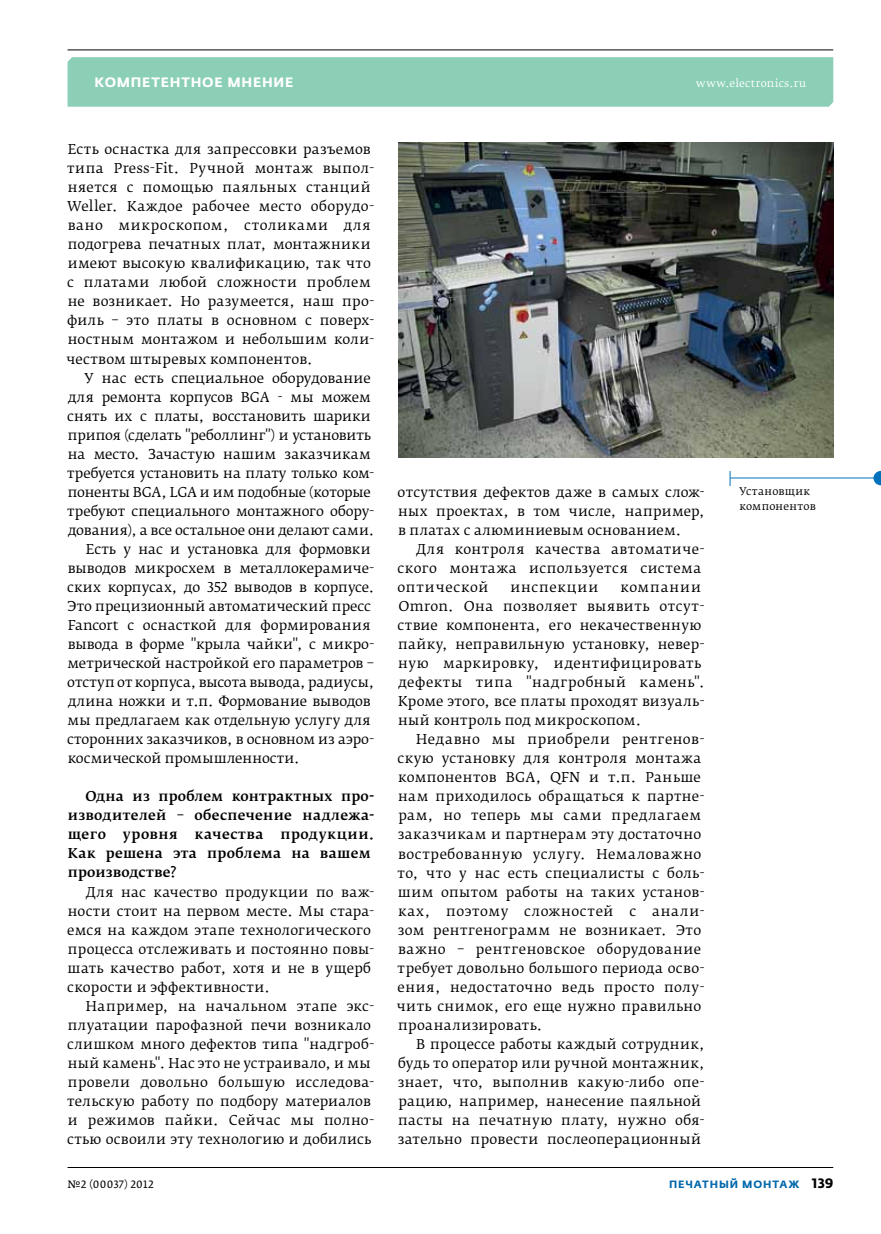
<style>
.page{position:relative;width:881px;height:1234px;background:#fff}
.page>*{position:absolute;margin:0;border:0;box-sizing:border-box;transform-origin:0 0}
.t1{font:13.5px/19px "Fedra Serif B Pro";letter-spacing:.015em;color:#000}
.t2{font:13.5px "Fedra Serif B Pro";letter-spacing:-.01em;color:#000}
.t3{font:13.5px "Fedra Serif B Pro";letter-spacing:-.005em;color:#000}
.t4{font:500 13.5px/19px "Fedra Serif B Pro";letter-spacing:.02em;color:#000}
.t5{font:13.5px/19px "Fedra Serif B Pro";letter-spacing:.035em;color:#000}
.t6{font:13.5px "Fedra Serif B Pro";letter-spacing:-.015em;color:#000}
.t7{font:700 13.5px "Fedra Sans Alt Pro";letter-spacing:.055em;color:#fff}
.t8{font:13.5px "Fedra Serif B Pro";letter-spacing:.055em;color:#000}
.t9{font:10.5px/15px "Fedra Serif B Pro";letter-spacing:.02em;color:#000}
.t10{font:10.5px "Fedra Serif B Pro";letter-spacing:.03em;color:#fff}
.t11{font:700 10.5px "Fedra Sans Alt Pro";letter-spacing:.085em;color:#0068ac}
.t12{font:10.5px "Fedra Serif A Pro";letter-spacing:.03em;color:#000}
.s1{font-family:"Fedra Sans Pro";font-size:13.5px;color:#000}
</style>
<div class="page">
<div style="left:67px;top:57px;width:765px;height:50px;background:#8ccfb7"></div>
<hr style="left:67px;top:49px;width:765px;height:1px;background:#000">
<hr style="left:68px;top:1166px;width:764px;height:1px;background:#000">
<img style="left:398px;top:142px;width:434px;height:315px">
<svg style="left:873px;top:471px;width:7px;height:15px"></svg>
<svg style="left:729px;top:471px;width:1px;height:15px"></svg>
<hr style="left:730px;top:477px;width:144px;height:1px;background:#0072bc">
<p class="t7" style="left:95px;top:74px;width:200px">Компетентное мнение</p>
<p class="t10" style="left:696px;top:77px;width:111px">www.electronics.ru</p>
<p class="t1" style="left:66px;top:140px;width:309px">Есть оснастка для запрессовки разъемов типа Press-Fit. Ручной монтаж выпол&shy;няется с помощью паяльных станций Weller. Каждое рабочее место оборудо&shy;вано микроскопом, столиками для подогрева печатных плат, монтажники имеют высокую квалификацию, так что с платами любой сложности проблем не возникает. Но разумеется, наш про&shy;филь – это платы в основном с поверх&shy;ностным монтажом и небольшим коли&shy;чеством штыревых компонентов.</p>
<p class="t1" style="left:84px;top:368px;width:288px">У нас есть специальное оборудование</p>
<p class="t2" style="left:68px;top:388px;width:304px">для ремонта корпусов BGA - мы можем</p>
<p class="t3" style="left:67px;top:407px;width:305px">снять их с платы, восстановить шарики</p>
<p class="t2" style="left:68px;top:426px;width:305px">припоя (сделать "реболлинг") и установить</p>
<p class="t1" style="left:68px;top:444px;width:304px">на место. Зачастую нашим заказчикам</p>
<p class="t2" style="left:67px;top:464px;width:308px">требуется установить на плату только ком-</p>
<p class="t6" style="left:68px;top:483px;width:304px">поненты BGA, LGA и им подобные (которые</p>
<p class="t2" style="left:67px;top:502px;width:308px">требуют специального монтажного обору-</p>
<p class="t3" style="left:68px;top:521px;width:308px">дования), а все остальное они делают сами.</p>
<p class="t3" style="left:86px;top:540px;width:286px">Есть у нас и установка для формовки</p>
<p class="t1" style="left:68px;top:558px;width:308px">выводов микросхем в металлокерамиче-</p>
<p class="t2" style="left:67px;top:578px;width:308px">ских корпусах, до 352 выводов в корпусе.</p>
<p class="t3" style="left:67px;top:597px;width:305px">Это прецизионный автоматический пресс</p>
<p class="t1" style="left:68px;top:615px;width:304px">Fancort с оснасткой для формирования</p>
<p class="t1" style="left:68px;top:634px;width:308px">вывода в форме "крыла чайки", с микро-</p>
<p class="t3" style="left:67px;top:654px;width:308px">метрической настройкой его параметров –</p>
<p class="t1" style="left:67px;top:672px;width:308px">отступ от корпуса, высота вывода, радиусы,</p>
<p class="t2" style="left:68px;top:692px;width:304px">длина ножки и т.п. Формование выводов</p>
<p class="t1" style="left:67px;top:710px;width:304px">мы предлагаем как отдельную услугу для</p>
<p class="t3" style="left:67px;top:731px;width:308px">сторонних заказчиков, в основном из аэро-</p>
<p class="t1" style="left:68px;top:748px;width:233px">космической промышленности.</p>
<p class="t4" style="left:68px;top:787px;width:308px;text-indent:18px">Одна из проблем контрактных про&shy;изводителей – обеспечение надлежа&shy;щего уровня качества продукции.<br>Как решена эта проблема на вашем производстве?</p>
<p class="t1" style="left:67px;top:882px;width:308px;text-indent:18px">Для нас качество продукции по важ&shy;ности стоит на первом месте. Мы стара&shy;емся на каждом этапе технологического процесса отслеживать и постоянно повы&shy;шать качество работ, хотя и не в ущерб скорости и эффективности.</p>
<p class="t1" style="left:67px;top:996px;width:308px;text-indent:19px">Например, на начальном этапе экс&shy;плуатации парофазной печи возникало слишком много дефектов типа "надгроб&shy;ный камень". Нас это не устраивало, и мы провели довольно большую исследова&shy;тельскую работу по подбору материалов и режимов пайки. Сейчас мы полно&shy;стью освоили эту технологию и добились</p>
<p class="t1" style="left:397px;top:482px;width:308px;text-align:justify">отсутствия дефектов даже в самых слож&shy;ных проектах, в том числе, например, в платах с алюминиевым основанием.</p>
<p class="t5" style="left:397px;top:539px;width:308px;text-indent:18px">Для контроля качества автоматиче&shy;ского монтажа используется система оптической</p>
<p class="t8" style="left:510px;top:578px;width:89px">инспекции</p>
<p class="t1" style="left:397px;top:577px;width:308px;text-indent:223px">компании Omron. Она позволяет выявить отсут&shy;ствие компонента, его некачественную пайку, неправильную установку, невер&shy;ную маркировку, идентифицировать дефекты типа "надгробный камень".<br>Кроме этого, все платы проходят визуаль&shy;ный контроль под микроскопом.</p>
<p class="t1" style="left:396px;top:729px;width:309px;text-indent:19px">Недавно мы приобрели рентгенов&shy;скую установку для контроля монтажа компонентов BGA, QFN и т.п. Раньше нам приходилось обращаться к партне&shy;рам, но теперь мы сами предлагаем заказчикам и партнерам эту достаточно востребованную услугу. Немаловажно то, что у нас есть специалисты с боль&shy;шим опытом работы на таких установ&shy;ках, поэтому сложностей с анали&shy;зом рентгенограмм не возникает. Это важно – рентгеновское оборудование требует довольно большого периода осво&shy;ения, недостаточно ведь просто полу&shy;чить снимок, его еще нужно правильно проанализировать.</p>
<p class="t1" style="left:397px;top:1034px;width:308px;text-indent:18px">В процессе работы каждый сотрудник, будь то оператор или ручной монтажник, знает, что, выполнив какую-либо опе&shy;рацию, например, нанесение паяльной пасты на печатную плату, нужно обя&shy;зательно провести послеоперационный</p>
<p class="t9" style="left:739px;top:484px;width:78px">Установщик компонентов</p>
<p class="t12" style="left:67px;top:1177px;width:88px">№2 (00037) 2012</p>
<p class="t11" style="left:669px;top:1177px;width:165px">печатный монтаж <span class="s1">139</span></p>
</div>
